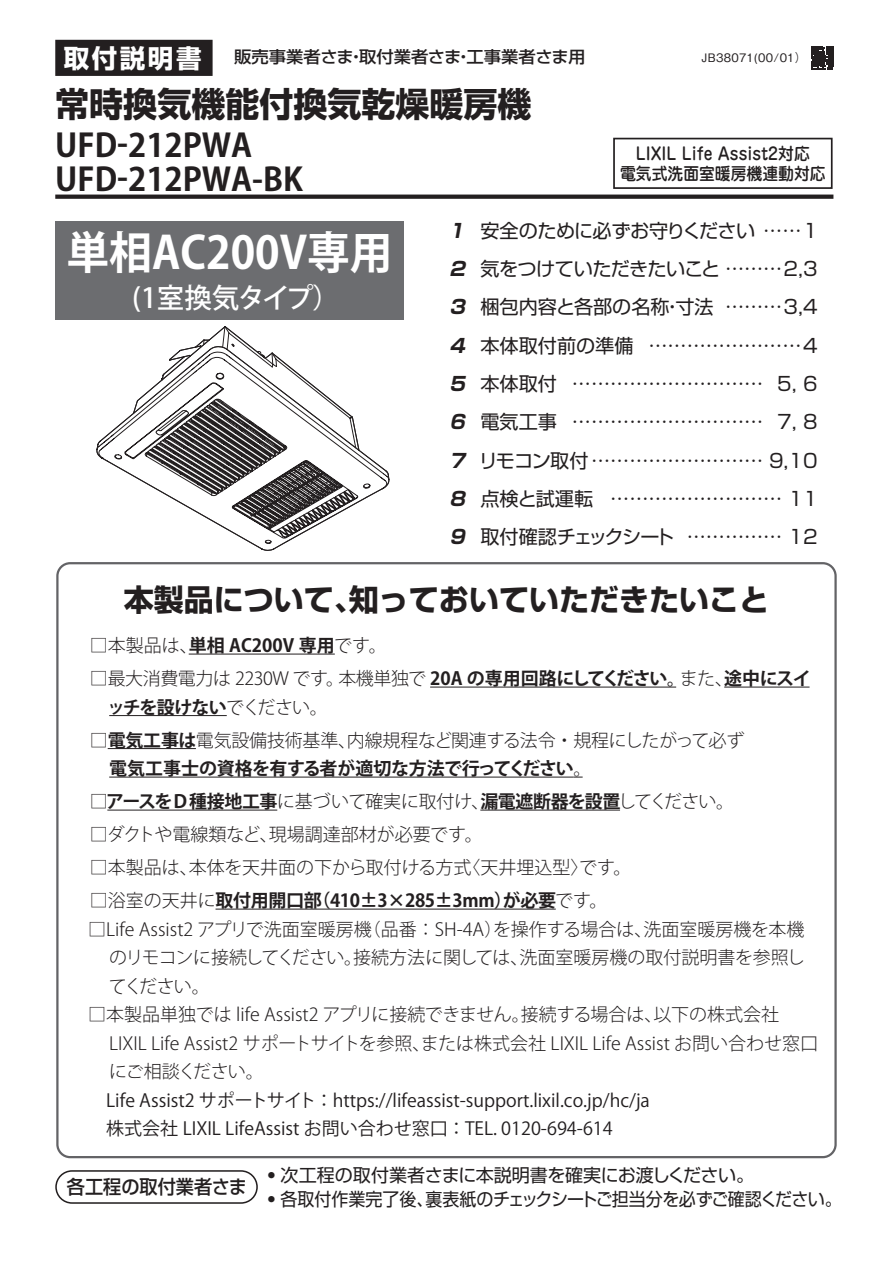
<style>
.page{position:relative;width:893px;height:1263px;background:#fff}
.page>*{position:absolute;margin:0;border:0;box-sizing:border-box;transform-origin:0 0}
.t1{font:700 44.7px "Koz Go Pro";color:#fff;scale:.96 1}
.t2{font:700 34.05px "Shin Go Pro";color:#231f20}
.t3{font:700 31.95px/34px "Koz Go Pro";color:#231f20}
.t4{font:700 30px "Shin Go Pro";color:#231f20}
.t5{font:500 27.6px "Koz Go Pro";letter-spacing:-.035em;color:#fff}
.t6{font:700 25.5px "Shin Go Pro";letter-spacing:.1em;color:#fff}
.t7{font:19.2px/38.2px "Shin Go Pro";color:#231f20;text-align:justify}
.t8{font:500 19.2px "Shin Go Pro";color:#231f20;scale:.95 1}
.t9{font:300 18px/28.5px "Koz Go Pro";letter-spacing:-.01em;color:#231f20}
.t10{font:18px/28.5px "Koz Go Pro";color:#231f20}
.t11{font:18px/23.4px "Shin Go Pro";letter-spacing:-.03em;color:#231f20}
.t12{font:700 18px "Koz Go Pro";letter-spacing:-.02em;color:#231f20}
.t13{font:700 18px "Koz Go Pro";color:#231f20}
.t14{font:500 16.95px/20.4px "Jun 34 Pro";color:#231f20;text-align:center;scale:.93 1}
.t15{font:500 16.5px "Shin Go Pro";color:#231f20;scale:1.05 1}
.t16{font:500 11.7px "Gothic BBB Pro";letter-spacing:.025em;color:#231f20}
.s1{font-weight:700;font-style:italic}
.s2{font-weight:300}
.s3{font-weight:700}
.s4{font-weight:900}
</style>
<div class="page">
<div style="left:55px;top:40px;width:158px;height:36px;background:#231f20"></div>
<svg style="left:55px;top:195px;width:778px;height:4px;fill:#231f20"></svg>
<svg style="left:811px;top:46px;width:23px;height:24px"></svg>
<svg style="left:811px;top:47px;width:22px;height:22px"></svg>
<div style="left:55px;top:221px;width:349px;height:99px;background:#6c6d70"></div>
<hr style="left:189px;top:654px;width:146px;height:1px;background:#231f20">
<hr style="left:430px;top:687px;width:246px;height:1px;background:#231f20">
<hr style="left:724px;top:687px;width:85px;height:1px;background:#231f20">
<hr style="left:109px;top:715px;width:118px;height:1px;background:#231f20">
<hr style="left:108px;top:748px;width:88px;height:1px;background:#231f20">
<hr style="left:109px;top:777px;width:465px;height:1px;background:#231f20">
<hr style="left:107px;top:810px;width:170px;height:1px;background:#231f20">
<hr style="left:480px;top:810px;width:140px;height:1px;background:#231f20">
<hr style="left:216px;top:909px;width:340px;height:1px;background:#231f20">
<div style="left:613px;top:138px;width:220px;height:51px;border:2px solid #231f20"></div>
<svg style="left:96px;top:326px;width:294px;height:225px"></svg>
<div style="left:55px;top:1170px;width:203px;height:34px;border:2px solid #231f20;border-radius:16px"></div>
<h3 class="t6" style="left:64px;top:38px;width:139px">取付説明書</h3>
<p class="t16" style="left:702px;top:49px;width:107px">JB38071(00/01）</p>
<h2 class="t2" style="left:55px;top:77px;width:478px">常時換気機能付換気乾燥暖房機</h2>
<p class="t15" style="left:234px;top:44px;width:336px">販売事業者さま・取付業者さま・工事業者さま用</p>
<h3 class="t3" style="left:55px;top:130px;width:249px">UFD-212PWA<br>UFD-212PWA-BK</h3>
<h1 class="t1" style="left:66px;top:224px;width:342px">単相AC200V専用</h1>
<h3 class="t5" style="left:132px;top:280px;width:209px">(1室換気タイプ）</h3>
<p class="t14" style="left:620px;top:141px;width:223px">LIXIL Life Assist2対応<br>電気式洗面室暖房機連動対応</p>
<p class="t7" style="left:449px;top:209px;width:370px"><span class="s1">1</span> 安全のために必ずお守りください………1<br><span class="s1">2</span> 気をつけていただきたいこと…………2,3<br><span class="s1">3</span> 梱包内容と各部の名称・寸法… ………3,4<br><span class="s1">4</span> 本体取付前の準備… ……………………4<br><span class="s1">5</span> 本体取付… ………………………… 5, 6<br><span class="s1">6</span> 電気工事… ………………………… 7, 8<br><span class="s1">7</span> リモコン取付………………………… 9,10<br><span class="s1">8</span> 点検と試運転… ……………………… 11<br><span class="s1">9</span> 取付確認チェックシート… …………… 12</p>
<h3 class="t4" style="left:124px;top:576px;width:646px">本製品について、知っておいていただきたいこと</h3>
<p class="t13" style="left:90px;top:634px;width:298px"><span class="s2">□本製品は、</span>単相 AC200V 専用<span class="s2">です。</span></p>
<p class="t9" style="left:107px;top:664px;width:705px;text-indent:-18px">□最大消費電力は 2230W です。本機単独で <span class="s3">20A の専用回路にしてください。</span>また、<span class="s3">途中にスイッチを設けない</span>でください。</p>
<p class="t9" style="left:109px;top:726px;width:637px;text-indent:-19px">□<span class="s3">電気工事は</span>電気設備技術基準、内線規程など関連する法令・規程にしたがって必ず<span class="s3">電気工事士の資格を有する者が適切な方法で行ってください</span>。</p>
<p class="t9" style="left:90px;top:787px;width:646px">□<span class="s3">アースをＤ種接地工事</span>に基づいて確実に取付け、<span class="s3">漏電遮断器を設置</span>してください。</p>
<p class="t9" style="left:90px;top:820px;width:394px">□ダクトや電線類など、現場調達部材が必要です。</p>
<p class="t9" style="left:90px;top:853px;width:543px">□本製品は、本体を天井面の下から取付ける方式〈天井埋込型〉です。</p>
<p class="t12" style="left:90px;top:889px;width:519px"><span class="s2">□浴室の天井に</span>取付用開口部（410±3×285±3mm）が必要<span class="s2">です。</span></p>
<p class="t9" style="left:109px;top:915px;width:698px;text-align:justify;text-indent:-20px">□Life Assist2 アプリで洗面室暖房機（品番：SH-4A）を操作する場合は、洗面室暖房機を本機のリモコンに接続してください。接続方法に関しては、洗面室暖房機の取付説明書を参照してください。</p>
<p class="t9" style="left:109px;top:1000px;width:710px;text-indent:-21px">□本製品単独では life Assist2 アプリに接続できません。接続する場合は、以下の株式会社<br>LIXIL Life Assist2 サポートサイトを参照、または株式会社 LIXIL Life Assist お問い合わせ窓口にご相談ください。</p>
<p class="t10" style="left:88px;top:1086px;width:563px;text-indent:18px">Life Assist2 サポートサイト ： https://lifeassist-support.lixil.co.jp/hc/ja　株式会社 LIXIL LifeAssist お問い合わせ窓口 ： TEL. 0120-694-614</p>
<p class="t8" style="left:67px;top:1171px;width:191px">各工程の取付業者さま</p>
<p class="t11" style="left:263px;top:1161px;width:581px"><span class="s4">・</span>次工程の取付業者さまに本説明書を確実にお渡しください。<br><span class="s4">・</span>各取付作業完了後、裏表紙のチェックシートご担当分を必ずご確認ください。</p>
</div>
